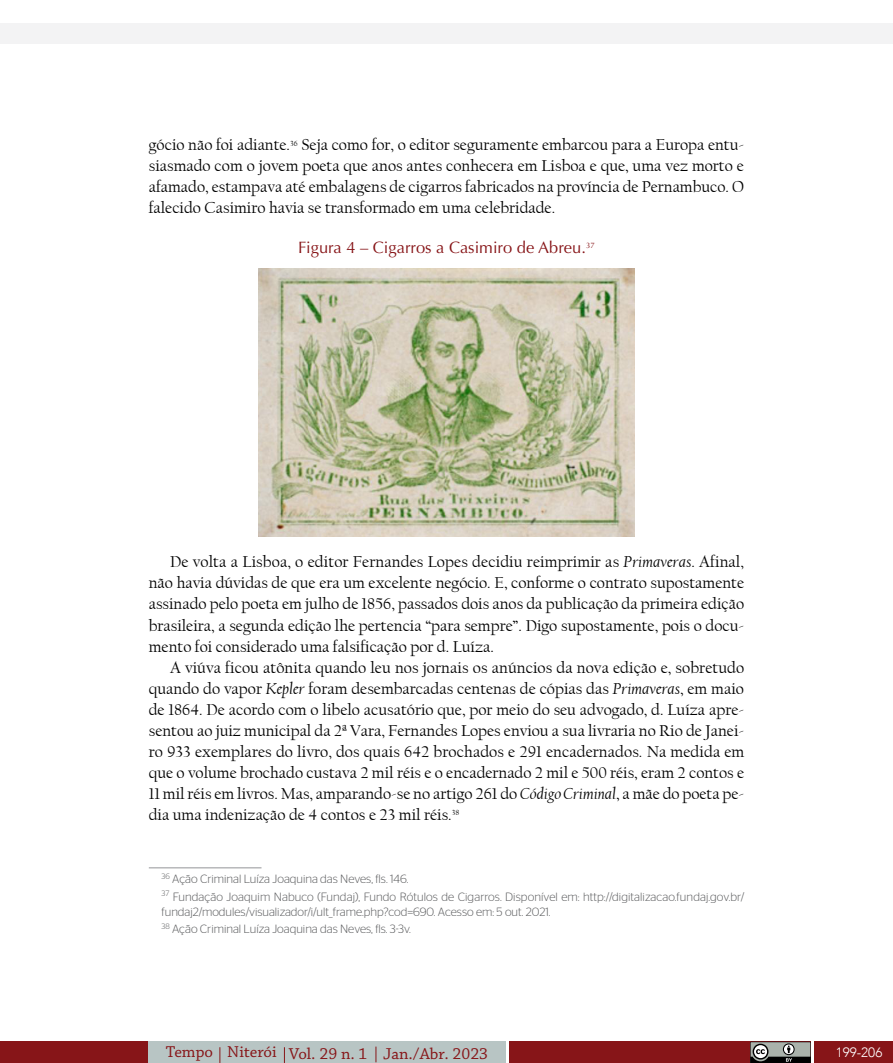
<style>
.page{position:relative;width:893px;height:1063px;background:#fff}
.page>*{position:absolute;margin:0;border:0;box-sizing:border-box;transform-origin:0 0}
.t1{font:16.5px/21px "Californian FB";color:#000;text-align:justify}
.t2{font:16.5px "Optima";color:#871518}
.t3{font:16.5px "Chaparral Pro Capt";color:#871518}
.t4{font:300 13.5px "Avenir";color:#fff}
.t5{font:300 12px/17.4px "Stag Sans Round";color:#58595b}
.s1{font-style:italic}
</style>
<div class="page">
<div style="left:0;top:23px;width:893px;height:20px;background:#f3f3f4"></div>
<div style="left:509px;top:1042px;width:301px;height:21px;background:#871518"></div>
<div style="left:0;top:1042px;width:149px;height:21px;background:#871518"></div>
<div style="left:149px;top:1042px;width:357px;height:21px;background:#b8c5c4"></div>
<div style="left:814px;top:1042px;width:79px;height:21px;background:#871518"></div>
<svg style="left:750px;top:1042px;width:61px;height:21px"></svg>
<svg style="left:220px;top:1047px;width:1px;height:16px"></svg>
<svg style="left:284px;top:1047px;width:1px;height:16px"></svg>
<svg style="left:376px;top:1047px;width:1px;height:15px"></svg>
<img style="left:258px;top:269px;width:377px;height:268px">
<hr style="left:149px;top:867px;width:112px;height:1px;background:#939598">
<p class="t1" style="left:149px;top:135px;width:597px">gócio não foi adiante.<sup>36</sup> Seja como for, o editor seguramente embarcou para a Europa entu&shy;siasmado com o jovem poeta que anos antes conhecera em Lisboa e que, uma vez morto e afamado, estampava até embalagens de cigarros fabricados na província de Pernambuco. O falecido Casimiro havia se transformado em uma celebridade.</p>
<p class="t2" style="left:298px;top:237px;width:298px">Figura 4 – Cigarros a Casimiro de Abreu.<sup>37</sup></p>
<p class="t1" style="left:149px;top:552px;width:597px;text-indent:21px">De volta a Lisboa, o editor Fernandes Lopes decidiu reimprimir as <span class="s1">Primaveras</span>. Afinal, não havia dúvidas de que era um excelente negócio. E, conforme o contrato supostamente assinado pelo poeta em julho de 1856, passados dois anos da publicação da primeira edição brasileira, a segunda edição lhe pertencia “para sempre”. Digo supostamente, pois o docu&shy;mento foi considerado uma falsificação por d. Luíza.</p>
<p class="t1" style="left:149px;top:657px;width:597px;text-indent:21px">A viúva ficou atônita quando leu nos jornais os anúncios da nova edição e, sobretudo quando do vapor <span class="s1">Kepler</span> foram desembarcadas centenas de cópias das <span class="s1">Primaveras</span>, em maio de 1864. De acordo com o libelo acusatório que, por meio do seu advogado, d. Luíza apre&shy;sentou ao juiz municipal da 2ª Vara, Fernandes Lopes enviou a sua livraria no Rio de Janei&shy;ro 933 exemplares do livro, dos quais 642 brochados e 291 encadernados. Na medida em que o volume brochado custava 2 mil réis e o encadernado 2 mil e 500 réis, eram 2 contos e 11 mil réis em livros. Mas, amparando-se no artigo 261 do <span class="s1">Código Criminal</span>, a mãe do poeta pe&shy;dia uma indenização de 4 contos e 23 mil réis.<sup>38</sup></p>
<p class="t5" style="left:162px;top:870px;width:584px"><sup>36</sup> Ação Criminal Luíza Joaquina das Neves, fls. 146.<br><sup>37</sup> Fundação Joaquim Nabuco (Fundaj), Fundo Rótulos de Cigarros. Disponível em: http://digitalizacao.fundaj.gov.br/</p>
<p class="t5" style="left:162px;top:903px;width:390px">fundaj2/modules/visualizador/i/ult_frame.php?cod=690. Acesso em: 5 out. 2021.<br><sup>38</sup> Ação Criminal Luíza Joaquina das Neves, fls. 3-3v.</p>
<p class="t3" style="left:166px;top:1044px;width:324px">Tempo Niterói Vol. 29 n. 1 Jan./Abr. 2023</p>
<p class="t4" style="left:836px;top:1044px;width:48px">199-206</p>
</div>
